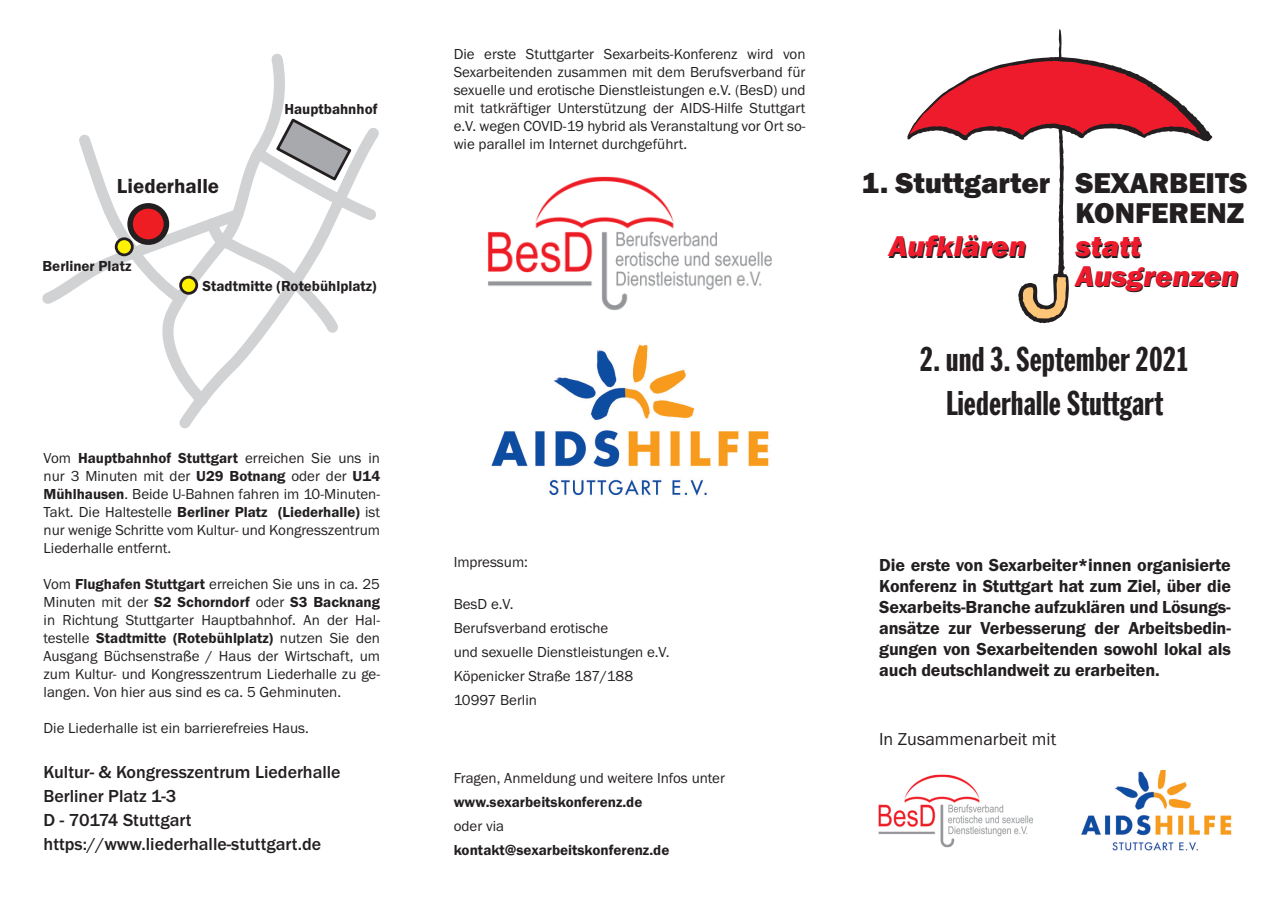
<style>
.page{position:relative;width:1272px;height:902px;background:#fff}
.page>*{position:absolute;margin:0;border:0;box-sizing:border-box;transform-origin:0 0}
.t1{font:36px/43.2px "Franklin Got T Extr Cond";color:#231f20;text-align:center}
.t2{font:29.7px/29.7px "Franklin Got T Heav";color:#231f20;text-align:right}
.t3{font:29.7px/29.7px "Franklin Got T Heav Ital";color:#ee1b2d}
.t4{font:600 21px "Franklin Got T";color:#231f20}
.t5{font:600 18px/21px "Franklin Got T";letter-spacing:-.01em;color:#231f20;text-align:justify}
.t6{font:500 18px/24px "Franklin Got T";color:#231f20}
.t7{font:18px "Franklin Got T";color:#231f20}
.t8{font:15px/18px "Franklin Got T";color:#231f20;text-align:justify}
.t9{font:600 15px "Franklin Got T";color:#231f20}
.s1{font-weight:600}
</style>
<div class="page">
<svg style="left:907px;top:29px;width:305px;height:294px"></svg>
<svg style="left:42px;top:54px;width:337px;height:374px"></svg>
<svg style="left:274px;top:116px;width:79px;height:67px"></svg>
<div style="left:130px;top:206px;width:36px;height:36px;background:#ee1d23;border-radius:50%"></div>
<div style="left:127px;top:203px;width:42px;height:42px;border:6px solid #231f20;border-radius:50%"></div>
<div style="left:181px;top:277px;width:16px;height:16px;background:#fff101;border-radius:50%"></div>
<div style="left:179px;top:276px;width:19px;height:19px;border:3px solid #231f20;border-radius:50%"></div>
<div style="left:116px;top:239px;width:16px;height:16px;background:#fff101;border-radius:50%"></div>
<div style="left:115px;top:237px;width:19px;height:19px;border:3px solid #231f20;border-radius:50%"></div>
<img style="left:488px;top:176px;width:284px;height:134px">
<img style="left:878px;top:774px;width:155px;height:74px">
<img style="left:491px;top:344px;width:278px;height:152px">
<img style="left:1081px;top:770px;width:151px;height:81px">
<h3 class="t4" style="left:117px;top:174px;width:104px">Liederhalle</h3>
<p class="t9" style="left:43px;top:258px;width:90px">Berliner Platz</p>
<p class="t9" style="left:284px;top:100px;width:95px">Hauptbahnhof</p>
<p class="t9" style="left:202px;top:277px;width:176px">Stadtmitte (Rotebühlplatz)</p>
<p class="t8" style="left:44px;top:449px;width:338px">Vom <span class="s1">Hauptbahnhof Stuttgart</span> erreichen Sie uns in nur 3 Minuten mit der <span class="s1">U29 Botnang</span> oder der <span class="s1">U14<br>Mühlhausen</span>. Beide U-Bahnen fahren im 10-Minuten-Takt. Die Haltestelle <span class="s1">Berliner Platz (Liederhalle)</span> ist nur wenige Schritte vom Kultur- und Kongresszentrum Liederhalle entfernt.</p>
<p class="t8" style="left:44px;top:575px;width:338px">Vom <span class="s1">Flughafen Stuttgart</span> erreichen Sie uns in ca. 25<br>Minuten mit der <span class="s1">S2 Schorndorf</span> oder <span class="s1">S3 Backnang </span>in Richtung Stuttgarter Hauptbahnhof. An der Hal&shy;testelle <span class="s1">Stadtmitte (Rotebühlplatz)</span> nutzen Sie den Ausgang Büchsenstraße / Haus der Wirtschaft, um zum Kultur- und Kongresszentrum Liederhalle zu ge&shy;langen. Von hier aus sind es ca. 5 Gehminuten.</p>
<p class="t8" style="left:44px;top:719px;width:267px">Die Liederhalle ist ein barrierefreies Haus.</p>
<p class="t6" style="left:44px;top:760px;width:298px">Kultur- &amp; Kongresszentrum Liederhalle<br>Berliner Platz 1-3<br>D - 70174 Stuttgart https://www.liederhalle-stuttgart.de</p>
<p class="t8" style="left:453px;top:45px;width:353px">Die erste Stuttgarter Sexarbeits-Konferenz wird von Sexarbeitenden zusammen mit dem Berufsverband für sexuelle und erotische Dienstleistungen e.V. (BesD) und mit tatkräftiger Unterstützung der AIDS-Hilfe Stuttgart e.V. wegen COVID-19 hybrid als Veranstaltung vor Ort so&shy;wie parallel im Internet durchgeführt.</p>
<p class="t8" style="left:453px;top:553px;width:76px">Impressum:</p>
<p class="t8" style="left:453px;top:592px;width:217px;line-height:24px;text-align:left">BesD e.V.<br>Berufsverband erotische<br>und sexuelle Dienstleistungen e.V.<br>Köpenicker Straße 187/188<br>10997 Berlin</p>
<p class="t8" style="left:453px;top:769px;width:273px">Fragen, Anmeldung und weitere Infos unter</p>
<p class="t9" style="left:453px;top:793px;width:190px">www.sexarbeitskonferenz.de</p>
<p class="t8" style="left:453px;top:817px;width:52px">oder via</p>
<p class="t9" style="left:453px;top:841px;width:217px">kontakt@sexarbeitskonferenz.de</p>
<h2 class="t2" style="left:861px;top:168px;width:387px">1. Stuttgarter SEXARBEITS<br>KONFERENZ</h2>
<h2 class="t3" style="left:888px;top:231px;width:139px">Aufklären</h2>
<h2 class="t3" style="left:1075px;top:231px;width:165px">statt<br>Ausgrenzen</h2>
<h1 class="t1" style="left:919px;top:338px;width:271px">2. und 3. September 2021<br>Liederhalle Stuttgart</h1>
<p class="t5" style="left:879px;top:554px;width:353px">Die erste von Sexarbeiter*innen organisierte Konferenz in Stuttgart hat zum Ziel, über die Sexarbeits-Branche aufzuklären und Lösungs&shy;ansätze zur Verbesserung der Arbeitsbedin&shy;gungen von Sexarbeitenden sowohl lokal als auch deutschlandweit zu erarbeiten.</p>
<p class="t7" style="left:879px;top:728px;width:179px">In Zusammenarbeit mit</p>
</div>
